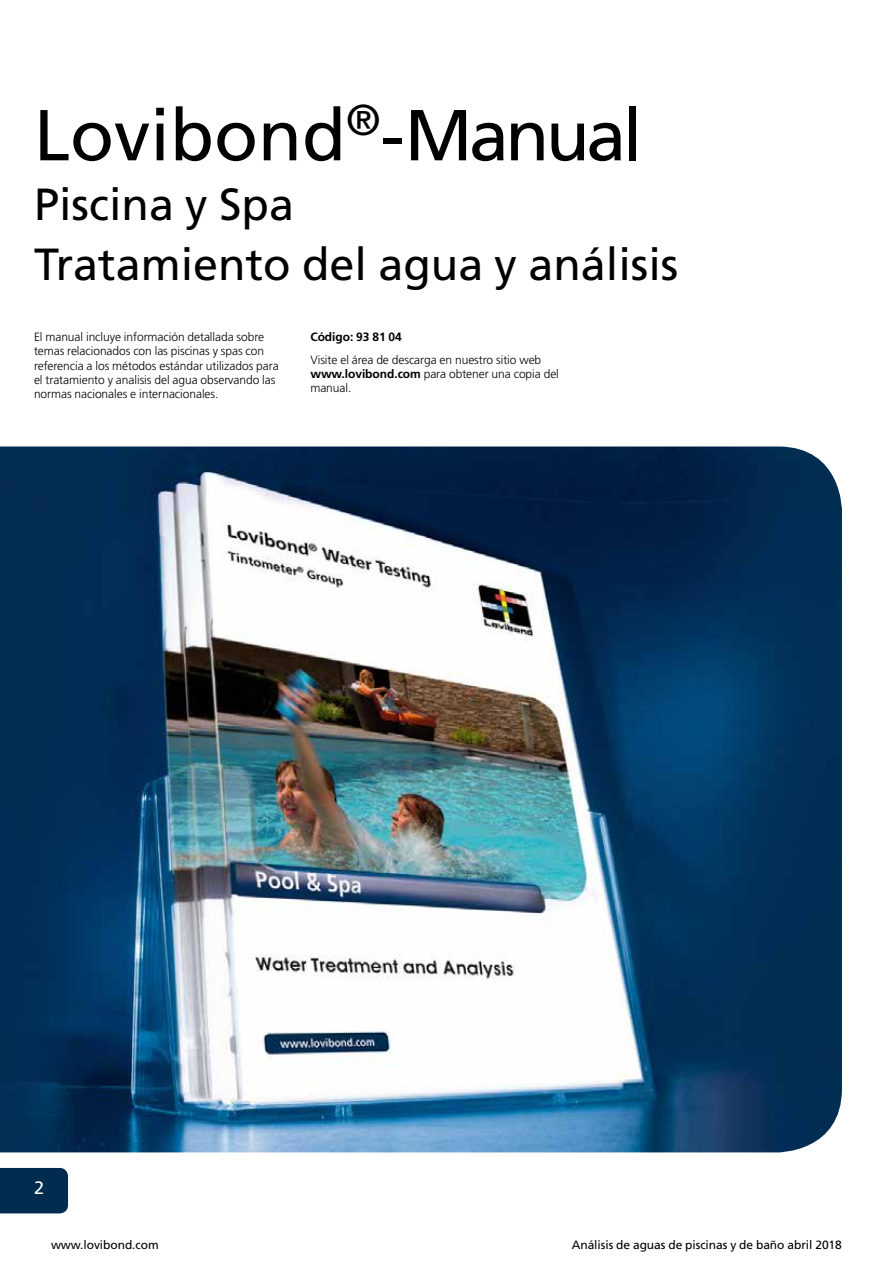
<style>
.page{position:relative;width:893px;height:1263px;background:#fff}
.page>*{position:absolute;margin:0;border:0;box-sizing:border-box;transform-origin:0 0}
.t1{font:72px "Frutiger LT";color:#000}
.t2{font:45px/60px "Frutiger LT";color:#000}
.t3{font:18px "Frutiger LT";color:#fff}
.t4{font:300 12px/14.4px "Frutiger LT";letter-spacing:-.005em;color:#000}
.t5{font:12px "Frutiger LT";letter-spacing:-.005em;color:#000}
.t6{font:700 12px "Frutiger LT";letter-spacing:-.005em;color:#000}
.s1{font-weight:700}
</style>
<div class="page">
<div style="left:0;top:1168px;width:68px;height:45px;background:#002c50"></div>
<img style="left:0;top:446px;width:842px;height:706px">
<h1 class="t1" style="left:34px;top:93px;width:610px">Lovibond<sup>®</sup>-Manual</h1>
<h2 class="t2" style="left:34px;top:175px;width:646px">Piscina y Spa<br>Tratamiento del agua y análisis</h2>
<p class="t4" style="left:34px;top:329px;width:246px">El manual incluye información detallada sobre temas relacionados con las piscinas y spas con referencia a los métodos estándar utilizados para el tratamiento y analisis del agua observando las normas nacionales e internacionales.</p>
<p class="t6" style="left:310px;top:329px;width:93px">Código: 93 81 04</p>
<p class="t4" style="left:310px;top:352px;width:250px">Visite el área de descarga en nuestro sitio web <span class="s1">www.lovibond.com</span> para obtener una copia del manual.</p>
<h3 class="t3" style="left:34px;top:1177px;width:12px">2</h3>
<p class="t5" style="left:51px;top:1238px;width:109px">www.lovibond.com</p>
<p class="t5" style="left:572px;top:1238px;width:272px">Análisis de aguas de piscinas y de baño abril 2018</p>
</div>
